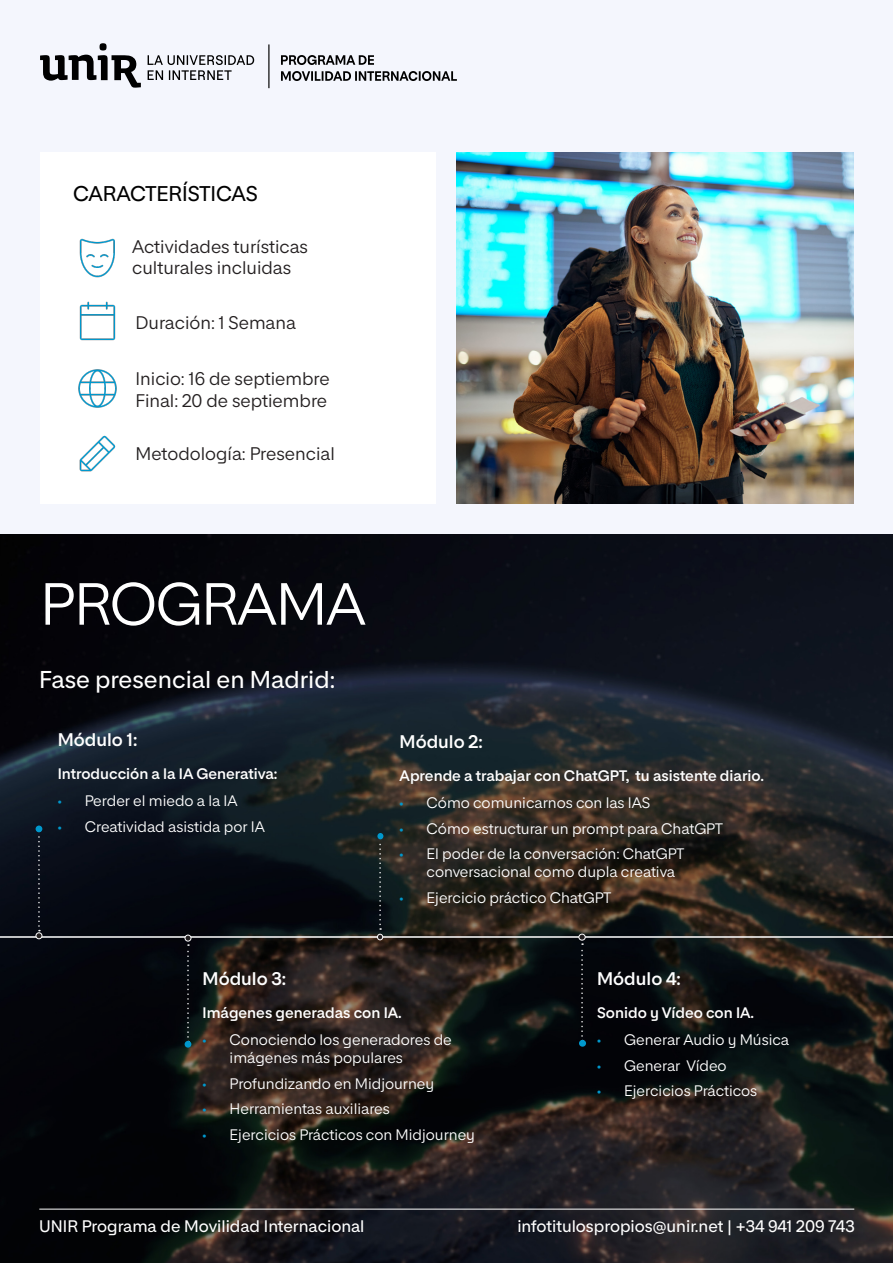
<style>
.page{position:relative;width:893px;height:1263px;background:#f4f6fd}
.page>*{position:absolute;margin:0;border:0;box-sizing:border-box;transform-origin:0 0}
._1_2_Título_S{font:58.5px "Proeduca Sans";letter-spacing:-.02em;color:#fff}
._1_6_Subtítulo_1_-_INTERNACIONAL{font:500 24px "Proeduca Sans";color:#fff}
._1_7_Subtítulo_2_-_INTERNACIONAL{font:500 21px "Proeduca Sans";color:#000}
.t1{font:18px/21.6px "Proeduca Sans";color:#231f20}
.t2{font:600 18px "Proeduca Sans";color:#fff}
._2_1_Texto{font:500 16.5px "Proeduca Sans";color:#fff}
.t3{font:15px/18px "Proeduca Sans";color:#fff}
.t4{font:600 15px "Proeduca Sans";color:#fff}
.s1{font-weight:800;color:#0098cd}
</style>
<div class="page">
<img style="left:1px;top:534px;width:892px;height:729px">
<svg style="left:281px;top:55px;width:176px;height:26px"></svg>
<hr style="left:268px;top:44px;width:1px;height:44px;background:#000">
<svg style="left:40px;top:43px;width:101px;height:45px"></svg>
<svg style="left:147px;top:55px;width:107px;height:25px"></svg>
<div style="left:40px;top:152px;width:396px;height:351px;background:#fff"></div>
<img style="left:79px;top:435px;width:37px;height:37px">
<img style="left:79px;top:238px;width:36px;height:40px">
<img style="left:78px;top:369px;width:39px;height:39px">
<img style="left:79px;top:301px;width:37px;height:40px">
<hr style="left:39px;top:1209px;width:815px;height:1px;background:#fff">
<hr style="left:0;top:936px;width:893px;height:2px;background:#fff">
<svg style="left:36px;top:830px;width:6px;height:109px"></svg>
<div style="left:36px;top:825px;width:6px;height:7px;background:#0098cd;border-radius:50%"></div>
<svg style="left:377px;top:833px;width:6px;height:107px"></svg>
<div style="left:578px;top:934px;width:8px;height:6px;border:1px solid #fff;border-radius:50%"></div>
<svg style="left:579px;top:934px;width:6px;height:107px"></svg>
<div style="left:579px;top:1040px;width:7px;height:7px;background:#0098cd;border-radius:50%"></div>
<svg style="left:185px;top:935px;width:6px;height:107px"></svg>
<div style="left:185px;top:1041px;width:6px;height:7px;background:#0098cd;border-radius:50%"></div>
<img style="left:457px;top:152px;width:397px;height:351px">
<p class="_1_7_Subtítulo_2_-_INTERNACIONAL" style="left:73px;top:181px;width:186px">CARACTERÍSTICAS</p>
<p class="t1" style="left:132px;top:235px;width:177px">Actividades turísticas culturales incluidas</p>
<p class="t1" style="left:136px;top:311px;width:162px">Duración: 1 Semana</p>
<p class="t1" style="left:136px;top:367px;width:196px">Inicio: 16 de septiembre</p>
<p class="t1" style="left:136px;top:389px;width:193px">Final: 20 de septiembre</p>
<p class="t1" style="left:136px;top:443px;width:201px">Metodología: Presencial</p>
<p class="_1_2_Título_S" style="left:40px;top:568px;width:327px">PROGRAMA</p>
<p class="_1_6_Subtítulo_1_-_INTERNACIONAL" style="left:39px;top:665px;width:297px">Fase presencial en Madrid:</p>
<p class="t2" style="left:58px;top:729px;width:81px">Módulo 1:</p>
<p class="t4" style="left:58px;top:765px;width:221px">Introducción a la IA Generativa:</p>
<p class="t3" style="left:58px;top:792px;width:181px"><span class="s1">·</span> Perder el miedo a la IA</p>
<p class="t3" style="left:58px;top:817px;width:209px"><span class="s1">·</span> Creatividad asistida por IA</p>
<p class="t2" style="left:400px;top:731px;width:85px">Módulo 2:</p>
<p class="t4" style="left:400px;top:767px;width:366px">Aprende a trabajar con ChatGPT, tu asistente diario.</p>
<p class="t3" style="left:400px;top:794px;width:252px"><span class="s1">·</span> Cómo comunicarnos con las IAS</p>
<p class="t3" style="left:400px;top:819px;width:325px"><span class="s1">·</span> Cómo estructurar un prompt para ChatGPT</p>
<p class="t3" style="left:427px;top:845px;width:259px;text-indent:-27px"><span class="s1">·</span> El poder de la conversación: ChatGPT conversacional como dupla creativa</p>
<p class="t3" style="left:400px;top:888px;width:213px"><span class="s1">·</span> Ejercicio práctico ChatGPT</p>
<p class="t2" style="left:203px;top:968px;width:85px">Módulo 3:</p>
<p class="t4" style="left:203px;top:1004px;width:201px">Imágenes generadas con IA.</p>
<p class="t3" style="left:230px;top:1031px;width:224px;text-indent:-27px"><span class="s1">·</span> Conociendo los generadores de imágenes más populares</p>
<p class="t3" style="left:203px;top:1074px;width:233px"><span class="s1">·</span> Profundizando en Midjourney</p>
<p class="t3" style="left:203px;top:1100px;width:189px"><span class="s1">·</span> Herramientas auxiliares</p>
<p class="t3" style="left:203px;top:1125px;width:274px"><span class="s1">·</span> Ejercicios Prácticos con Midjourney</p>
<p class="t2" style="left:597px;top:968px;width:85px">Módulo 4:</p>
<p class="t4" style="left:597px;top:1004px;width:158px">Sonido y Vídeo con IA.</p>
<p class="t3" style="left:597px;top:1031px;width:194px"><span class="s1">·</span> Generar Audio y Música</p>
<p class="t3" style="left:597px;top:1056px;width:131px"><span class="s1">·</span> Generar Vídeo</p>
<p class="t3" style="left:597px;top:1082px;width:162px"><span class="s1">·</span> Ejercicios Prácticos</p>
<p class="_2_1_Texto" style="left:39px;top:1216px;width:327px">UNIR Programa de Movilidad Internacional</p>
<p class="_2_1_Texto" style="left:517px;top:1216px;width:339px">infotitulospropios@unir.net | +34 941 209 743</p>
</div>
